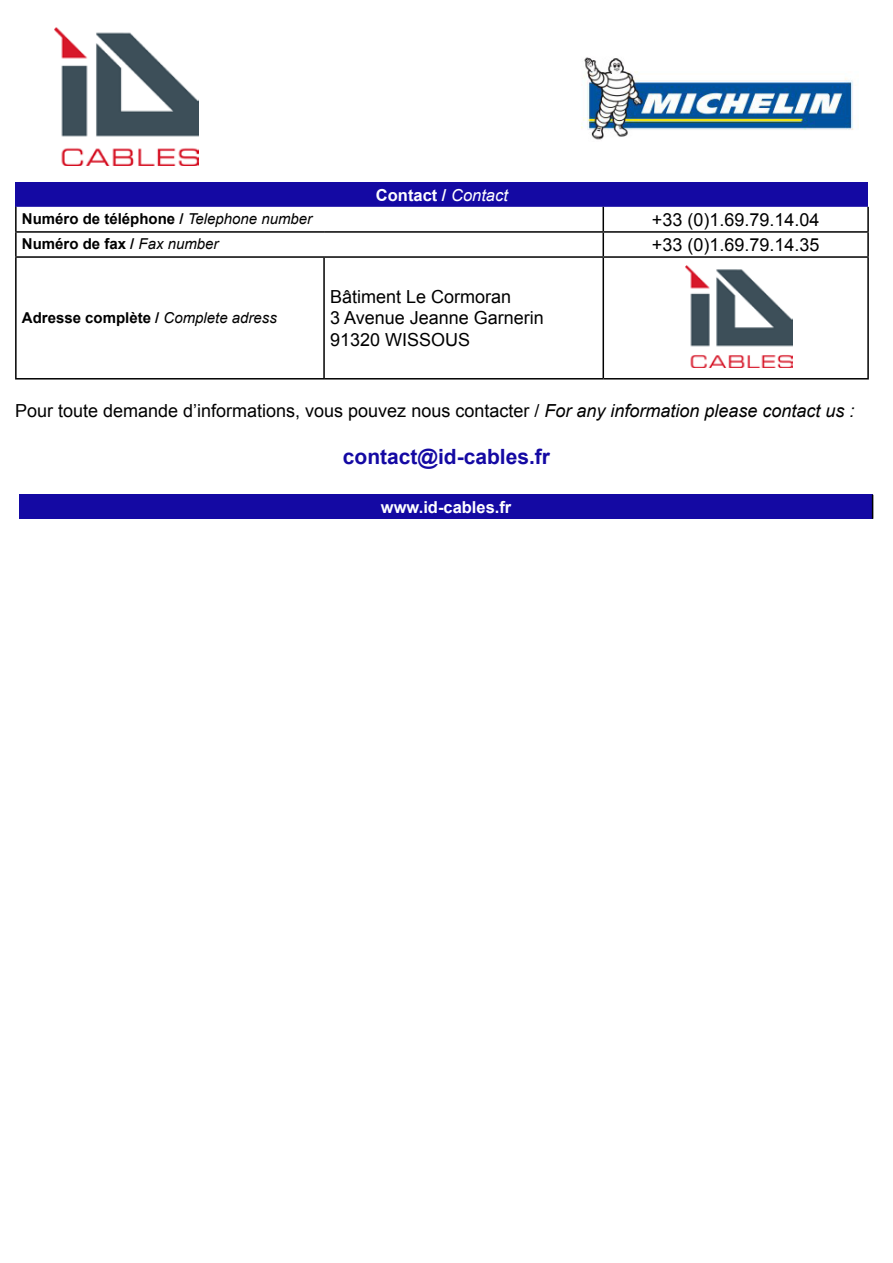
<style>
.page{position:relative;width:893px;height:1263px;background:#fff}
.page>*{position:absolute;margin:0;border:0;box-sizing:border-box;transform-origin:0 0}
.t1{font:700 21px "Arial";color:#1409a3}
.t2{font:18px/21.6px "Arial";color:#000}
.t3{font:700 16.5px "Arial";color:#fff}
.t4{font:700 15px "Arial";color:#000}
.s1{font-weight:400;font-style:italic}
.s2{font-style:italic}
</style>
<div class="page">
<img style="left:581px;top:57px;width:278px;height:83px">
<img style="left:54px;top:28px;width:144px;height:138px">
<div style="left:16px;top:183px;width:852px;height:24px;background:#1409a3"></div>
<hr style="left:15px;top:207px;width:2px;height:24px;background:#000">
<hr style="left:602px;top:207px;width:2px;height:24px;background:#000">
<hr style="left:867px;top:207px;width:2px;height:24px;background:#000">
<hr style="left:15px;top:231px;width:309px;height:2px;background:#000">
<hr style="left:15px;top:233px;width:2px;height:23px;background:#000">
<hr style="left:324px;top:231px;width:279px;height:2px;background:#000">
<hr style="left:603px;top:231px;width:266px;height:2px;background:#000">
<hr style="left:602px;top:233px;width:2px;height:23px;background:#000">
<hr style="left:867px;top:233px;width:2px;height:23px;background:#000">
<hr style="left:15px;top:256px;width:309px;height:2px;background:#000">
<hr style="left:15px;top:258px;width:2px;height:120px;background:#000">
<hr style="left:324px;top:256px;width:279px;height:2px;background:#000">
<hr style="left:323px;top:258px;width:2px;height:120px;background:#000">
<hr style="left:603px;top:256px;width:266px;height:2px;background:#000">
<hr style="left:602px;top:258px;width:2px;height:120px;background:#000">
<hr style="left:867px;top:258px;width:2px;height:120px;background:#000">
<hr style="left:15px;top:378px;width:309px;height:1px;background:#000">
<hr style="left:324px;top:378px;width:279px;height:1px;background:#000">
<hr style="left:603px;top:378px;width:266px;height:1px;background:#000">
<div style="left:20px;top:495px;width:853px;height:24px;background:#1409a3"></div>
<svg style="left:872px;top:495px;width:1px;height:24px"></svg>
<img style="left:685px;top:265px;width:108px;height:103px">
<p class="t3" style="left:376px;top:184px;width:134px">Contact / <span class="s1">Contact</span></p>
<p class="t4" style="left:22px;top:208px;width:292px">Numéro de téléphone / <span class="s1">Telephone number</span></p>
<p class="t2" style="left:652px;top:209px;width:169px">+33 (0)1.69.79.14.04</p>
<p class="t4" style="left:22px;top:234px;width:198px">Numéro de fax / <span class="s1">Fax number</span></p>
<p class="t2" style="left:652px;top:234px;width:169px">+33 (0)1.69.79.14.35</p>
<p class="t4" style="left:22px;top:308px;width:257px">Adresse complète / <span class="s1">Complete adress</span></p>
<p class="t2" style="left:330px;top:286px;width:215px">Bâtiment Le Cormoran<br>3 Avenue Jeanne Garnerin<br>91320 WISSOUS</p>
<p class="t2" style="left:15px;top:400px;width:841px">Pour toute demande d’informations, vous pouvez nous contacter / <span class="s2">For any information please contact us :</span></p>
<p class="t1" style="left:343px;top:442px;width:209px">contact@id-cables.fr</p>
<p class="t3" style="left:381px;top:496px;width:132px">www.id-cables.fr</p>
</div>
